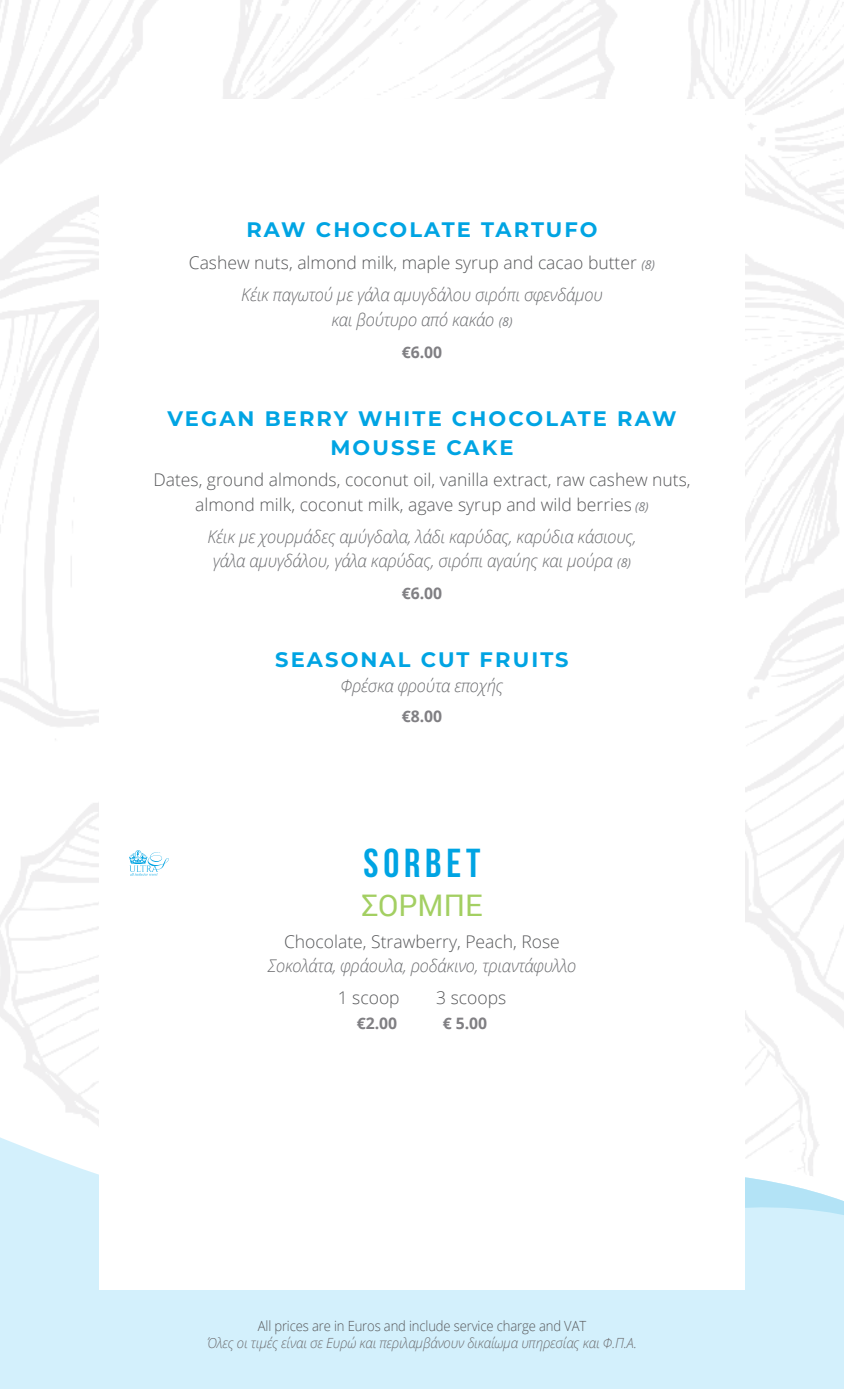
<style>
.page{position:relative;width:844px;height:1389px;background:#fff}
.page>*{position:absolute;margin:0;border:0;box-sizing:border-box;transform-origin:0 0}
.t1{font:700 40.25px "Bebas Neue";letter-spacing:.12em;color:#00a4e3}
.t2{font:29.75px "Roboto";color:#a3cf62}
.t3{font:700 21px/28.7px "Montserrat";letter-spacing:.1em;color:#00a4e3;text-align:center}
.t4{font:300 17.5px/32px "Open Sans";color:#58595b;text-align:center}
.t5{font:italic 300 17.5px/24.5px "Open Sans";letter-spacing:-.01em;color:#6d6e71;text-align:center;scale:.95 1}
.t6{font:700 15.75px "Open Sans";color:#807f83}
.t7{font:italic 300 14px "Open Sans";letter-spacing:-.01em;color:#6d6e71;scale:.95 1}
.t8{font:300 14px "Open Sans";letter-spacing:-.01em;color:#58595b;scale:.93 1}
.s1{font-weight:400;font-style:italic;font-size:12.25px;color:#808285}
.s2{font-style:italic;color:#6d6e71}
.s3{font-weight:400;font-size:12.25px;color:#808285}
</style>
<div class="page">
<div style="left:0;top:0;width:843px;height:1389px;background:linear-gradient(to right,#fcfcfc,#fbfbfc)"></div>
<div style="left:0;top:1131px;width:843px;height:258px;background:#d3f0fc"></div>
<svg style="left:744px;top:1139px;width:99px;height:103px"></svg>
<div style="left:99px;top:99px;width:645px;height:1191px;background:#fff"></div>
<svg style="left:129px;top:850px;width:40px;height:26px"></svg>
<p class="t3" style="left:246px;top:215px;width:352px">RAW CHOCOLATE TARTUFO</p>
<p class="t4" style="left:189px;top:247px;width:467px">Cashew nuts, almond milk, maple syrup and cacao butter <span class="s1">(8)<br></span><span class="s2">Κέικ παγωτού με γάλα αμυγδάλου σιρόπι σφενδάμου</span></p>
<p class="t5" style="left:331px;top:307px;width:192px">και βούτυρο από κακάο <span class="s3">(8)</span></p>
<p class="t6" style="left:401px;top:341px;width:42px">€6.00</p>
<p class="t3" style="left:167px;top:403px;width:510px">VEGAN BERRY WHITE CHOCOLATE RAW<br>M OUSSE CAKE</p>
<p class="t4" style="left:153px;top:467px;width:538px;line-height:24.5px">Dates, ground almonds, coconut oil, vanilla extract, raw cashew nuts, almond milk, coconut milk, agave syrup and wild berries <span class="s1">(8)</span></p>
<p class="t5" style="left:207px;top:524px;width:453px">Κέικ με χουρμάδες αμύγδαλα, λάδι καρύδας, καρύδια κάσιους, γάλα αμυγδάλου, γάλα καρύδας, σιρόπι αγαύης και μούρα <span class="s3">(8)</span></p>
<p class="t6" style="left:401px;top:582px;width:42px">€6.00</p>
<p class="t3" style="left:275px;top:645px;width:295px">SEASONAL CUT FRUITS</p>
<p class="t5" style="left:340px;top:673px;width:173px">Φρέσκα φρούτα εποχής</p>
<p class="t6" style="left:401px;top:705px;width:42px">€8.00</p>
<h1 class="t1" style="left:363px;top:841px;width:118px">SORBET</h1>
<h2 class="t2" style="left:361px;top:885px;width:122px">ΣΟΡΜΠΕ</h2>
<p class="t4" style="left:284px;top:925px;width:277px">Chocolate, Strawberry, Peach, Rose</p>
<p class="t5" style="left:268px;top:953px;width:326px">Σοκολάτα, φράουλα, ροδάκινο, τριαντάφυλλο</p>
<p class="t4" style="left:337px;top:982px;width:63px">1 scoop</p>
<p class="t4" style="left:436px;top:982px;width:72px">3 scoops</p>
<p class="t6" style="left:356px;top:1012px;width:42px">€2.00</p>
<p class="t6" style="left:442px;top:1012px;width:46px">€ 5.00</p>
<p class="t8" style="left:258px;top:1317px;width:354px">All prices are in Euros and include service charge and VAT</p>
<p class="t7" style="left:207px;top:1333px;width:454px">Όλες οι τιμές είναι σε Ευρώ και περιλαμβάνουν δικαίωμα υπηρεσίας και Φ.Π.Α.</p>
</div>
